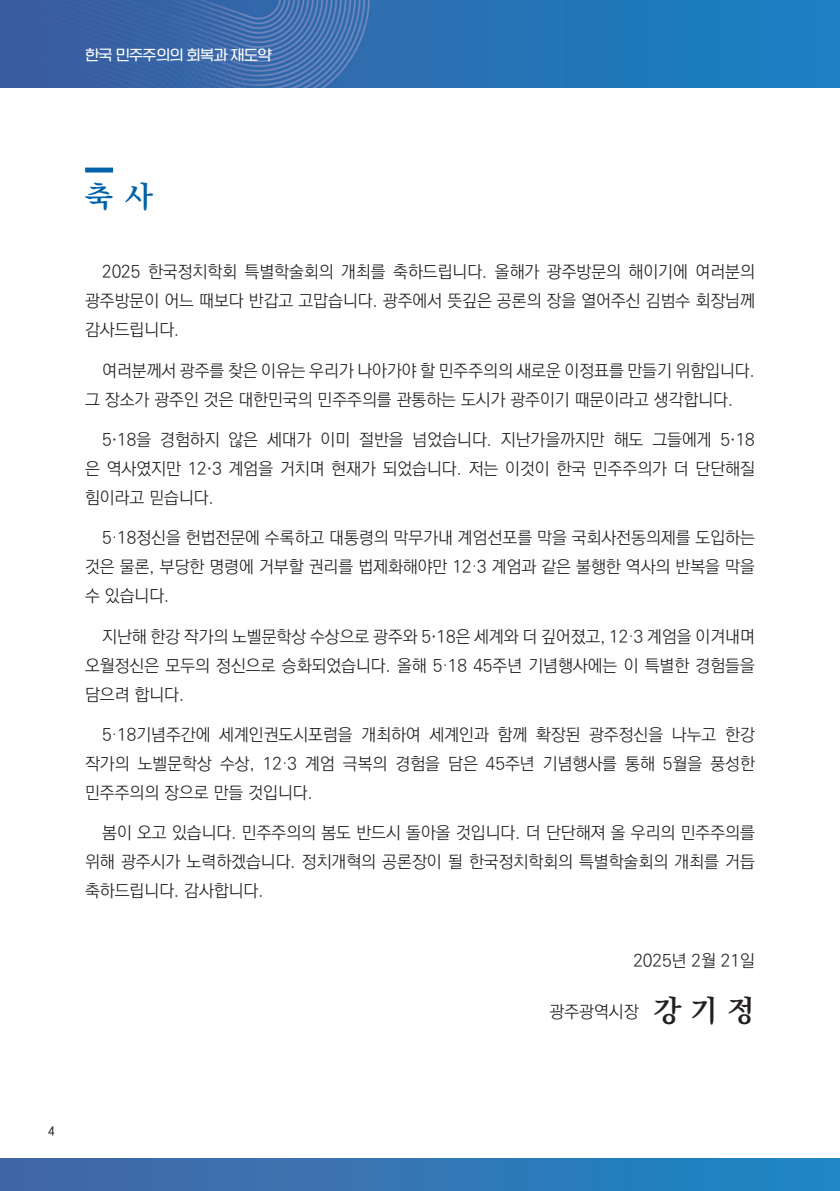
<style>
.page{position:relative;width:840px;height:1191px;background:#fff}
.page>*{position:absolute;margin:0;border:0;box-sizing:border-box;transform-origin:0 0}
.t1{font:700 29.6px "Ko Pub World Batang";color:#0063a9}
.t2{font:300 17px/29px "Ko Pub World Dotum";color:#231f20;text-align:justify}
.t3{font:14px "SD Gyeokdong G204 Rg";letter-spacing:-.04em;color:#fff}
.t4{font:12px "SD Gt Neo Cond e Md";color:#231f20}
.s1{font-family:"SD Gothic Neoa d Rg";font-weight:400}
.s2{font-family:"Ko Pub World Batang";font-weight:700;font-size:29.6px}
</style>
<div class="page">
<img style="left:0;top:0;width:839px;height:88px">
<hr style="left:839px;top:1158px;width:1px;height:33px;background:#2086c6">
<div style="left:0;top:1158px;width:839px;height:33px;background:linear-gradient(to right,#4766a4,#1d87c6)"></div>
<hr style="left:85px;top:168px;width:28px;height:4px;background:#0063a9">
<p class="t3" style="left:85px;top:48px;width:188px">한국 민주주의의 회복과 재도약</p>
<p class="t1" style="left:85px;top:175px;width:69px">축 사</p>
<p class="t2" style="left:85px;top:258px;width:670px;text-indent:17px">2025 한국정치학회 특별학술회의 개최를 축하드립니다. 올해가 광주방문의 해이기에 여러분의 광주방문이 어느 때보다 반갑고 고맙습니다. 광주에서 뜻깊은 공론의 장을 열어주신 김범수 회장님께 감사드립니다.</p>
<p class="t2" style="left:85px;top:356px;width:670px;text-indent:17px">여러분께서 광주를 찾은 이유는 우리가 나아가야 할 민주주의의 새로운 이정표를 만들기 위함입니다. 그 장소가 광주인 것은 대한민국의 민주주의를 관통하는 도시가 광주이기 때문이라고 생각합니다.</p>
<p class="t2" style="left:85px;top:426px;width:670px;text-indent:17px">5<span class="s1">·</span>18을 경험하지 않은 세대가 이미 절반을 넘었습니다. 지난가을까지만 해도 그들에게 5<span class="s1">·</span>18 은 역사였지만 12<span class="s1">·</span>3 계엄을 거치며 현재가 되었습니다. 저는 이것이 한국 민주주의가 더 단단해질 힘이라고 믿습니다.</p>
<p class="t2" style="left:85px;top:524px;width:670px;text-indent:17px">5·18정신을 헌법전문에 수록하고 대통령의 막무가내 계엄선포를 막을 국회사전동의제를 도입하는 것은 물론, 부당한 명령에 거부할 권리를 법제화해야만 12·3 계엄과 같은 불행한 역사의 반복을 막을 수 있습니다.</p>
<p class="t2" style="left:85px;top:622px;width:670px;text-indent:17px">지난해 한강 작가의 노벨문학상 수상으로 광주와 5<span class="s1">·</span>18은 세계와 더 깊어졌고, 12·3 계엄을 이겨내며 오월정신은 모두의 정신으로 승화되었습니다. 올해 5·18 45주년 기념행사에는 이 특별한 경험들을 담으려 합니다.</p>
<p class="t2" style="left:85px;top:721px;width:670px;text-indent:17px">5·18기념주간에 세계인권도시포럼을 개최하여 세계인과 함께 확장된 광주정신을 나누고 한강 작가의 노벨문학상 수상, 12·3 계엄 극복의 경험을 담은 45주년 기념행사를 통해 5월을 풍성한 민주주의의 장으로 만들 것입니다.</p>
<p class="t2" style="left:85px;top:819px;width:670px;text-indent:17px">봄이 오고 있습니다. 민주주의의 봄도 반드시 돌아올 것입니다. 더 단단해져 올 우리의 민주주의를 위해 광주시가 노력하겠습니다. 정치개혁의 공론장이 될 한국정치학회의 특별학술회의 개최를 거듭 축하드립니다. 감사합니다.</p>
<p class="t2" style="left:633px;top:946px;width:123px">2025년 2월 21일</p>
<p class="t2" style="left:549px;top:998px;width:207px">광주광역시장 <span class="s2">강 기 정</span></p>
<p class="t4" style="left:48px;top:1125px;width:8px">4</p>
</div>
